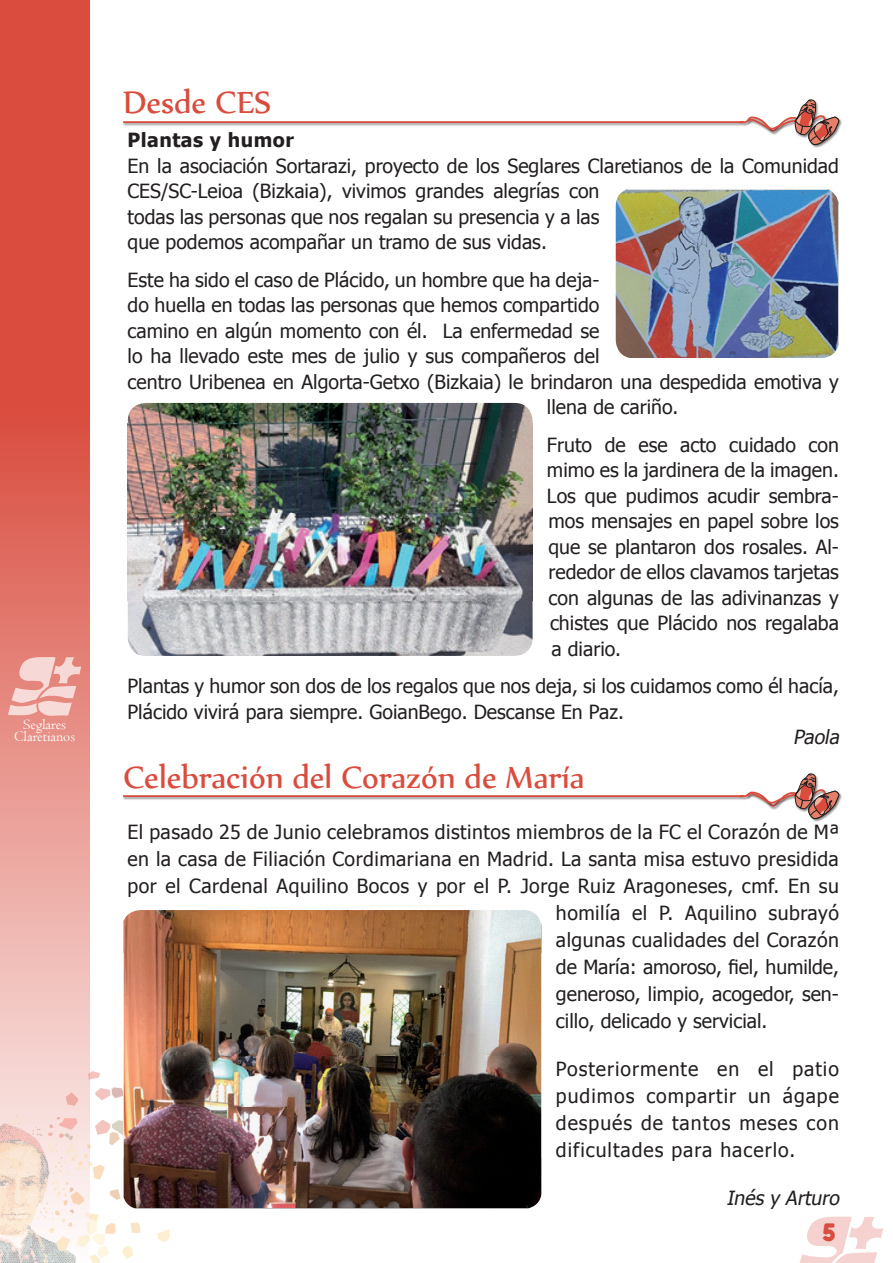
<style>
.page{position:relative;width:893px;height:1263px;background:#fff}
.page>*{position:absolute;margin:0;border:0;box-sizing:border-box;transform-origin:0 0}
.t1{font:37.5px "Nyala";color:#d94c3e}
.t2{font:24px "Fredoka One";color:#d94c3e}
.t3{font:19.5px/25.5px "Tahoma";color:#231f20}
.t4{font:19.5px "Tahoma";letter-spacing:.025em;color:#231f20}
.t5{font:italic 19.5px "Tahoma";color:#231f20}
.t6{font:700 19.5px "Tahoma";letter-spacing:.025em;color:#231f20}
.t7{font:15px/12px "Centaur";color:#fff;text-align:center}
</style>
<div class="page">
<svg style="left:0;top:0;width:90px;height:1060px;background:#e17469"></svg>
<img style="left:0;top:1060px;width:171px;height:203px">
<svg style="left:8px;top:657px;width:73px;height:59px;background:#eeb4af"></svg>
<svg style="left:799px;top:1216px;width:84px;height:47px"></svg>
<div style="left:808px;top:117px;width:41px;height:38px;background:#231f20;opacity:.55"></div>
<svg style="left:123px;top:99px;width:716px;height:46px"></svg>
<img style="left:616px;top:189px;width:223px;height:169px">
<img style="left:128px;top:403px;width:405px;height:253px">
<div style="left:808px;top:791px;width:41px;height:37px;background:#231f20;opacity:.55"></div>
<svg style="left:123px;top:773px;width:716px;height:46px"></svg>
<img style="left:123px;top:910px;width:419px;height:298px">
<p class="t7" style="left:14px;top:718px;width:63px">Seglares<br>Claretianos</p>
<h1 class="t1" style="left:123px;top:80px;width:150px">Desde CES</h1>
<p class="t6" style="left:128px;top:126px;width:168px">Plantas y humor</p>
<p class="t3" style="left:128px;top:152px;width:713px">En la asociación Sortarazi, proyecto de los Seglares Claretianos de la Comunidad CES/SC-Leioa (Bizkaia), vivimos grandes alegrías con<br>todas las personas que nos regalan su presencia y a las<br>que podemos acompañar un tramo de sus vidas.</p>
<p class="t3" style="left:128px;top:266px;width:473px">Este ha sido el caso de Plácido, un hombre que ha deja-</p>
<p class="t3" style="left:128px;top:292px;width:473px">do huella en todas las personas que hemos compartido</p>
<p class="t3" style="left:128px;top:317px;width:473px">camino en algún momento con él. La enfermedad se</p>
<p class="t3" style="left:128px;top:343px;width:473px">lo ha llevado este mes de julio y sus compañeros del</p>
<p class="t3" style="left:128px;top:368px;width:713px">centro Uribenea en Algorta-Getxo (Bizkaia) le brindaron una despedida emotiva y</p>
<p class="t3" style="left:547px;top:394px;width:133px">llena de cariño.</p>
<p class="t3" style="left:547px;top:431px;width:293px;text-align:justify">Fruto de ese acto cuidado con mimo es la jardinera de la imagen.<br>Los que pudimos acudir sembra&shy;mos mensajes en papel sobre los que se plantaron dos rosales. Al&shy;rededor de ellos clavamos tarjetas con algunas de las adivinanzas y chistes que Plácido nos regalaba a diario.</p>
<p class="t3" style="left:128px;top:673px;width:713px">Plantas y humor son dos de los regalos que nos deja, si los cuidamos como él hacía,<br>Plácido vivirá para siempre. GoianBego. Descanse En Paz.</p>
<p class="t5" style="left:793px;top:724px;width:52px">Paola</p>
<h1 class="t1" style="left:123px;top:755px;width:463px">Celebración del Corazón de María</h1>
<p class="t4" style="left:128px;top:819px;width:713px">El pasado 25 de Junio celebramos distintos miembros de la FC el Corazón de Mª</p>
<p class="t4" style="left:128px;top:846px;width:713px">en la casa de Filiación Cordimariana en Madrid. La santa misa estuvo presidida</p>
<p class="t4" style="left:128px;top:873px;width:713px">por el Cardenal Aquilino Bocos y por el P. Jorge Ruiz Aragoneses, cmf. En su</p>
<p class="t4" style="left:556px;top:900px;width:284px">homilía el P. Aquilino subrayó</p>
<p class="t4" style="left:556px;top:927px;width:284px">algunas cualidades del Corazón</p>
<p class="t3" style="left:556px;top:953px;width:284px">de María: amoroso, fiel, humilde,</p>
<p class="t3" style="left:556px;top:980px;width:284px">generoso, limpio, acogedor, sen-</p>
<p class="t3" style="left:556px;top:1007px;width:213px">cillo, delicado y servicial.</p>
<p class="t3" style="left:556px;top:1055px;width:284px;line-height:27px;text-align:justify">Posteriormente en el patio pudimos compartir un ágape después de tantos meses con dificultades para hacerlo.</p>
<p class="t5" style="left:726px;top:1185px;width:118px">Inés y Arturo</p>
<p class="t2" style="left:823px;top:1217px;width:14px">5</p>
</div>
